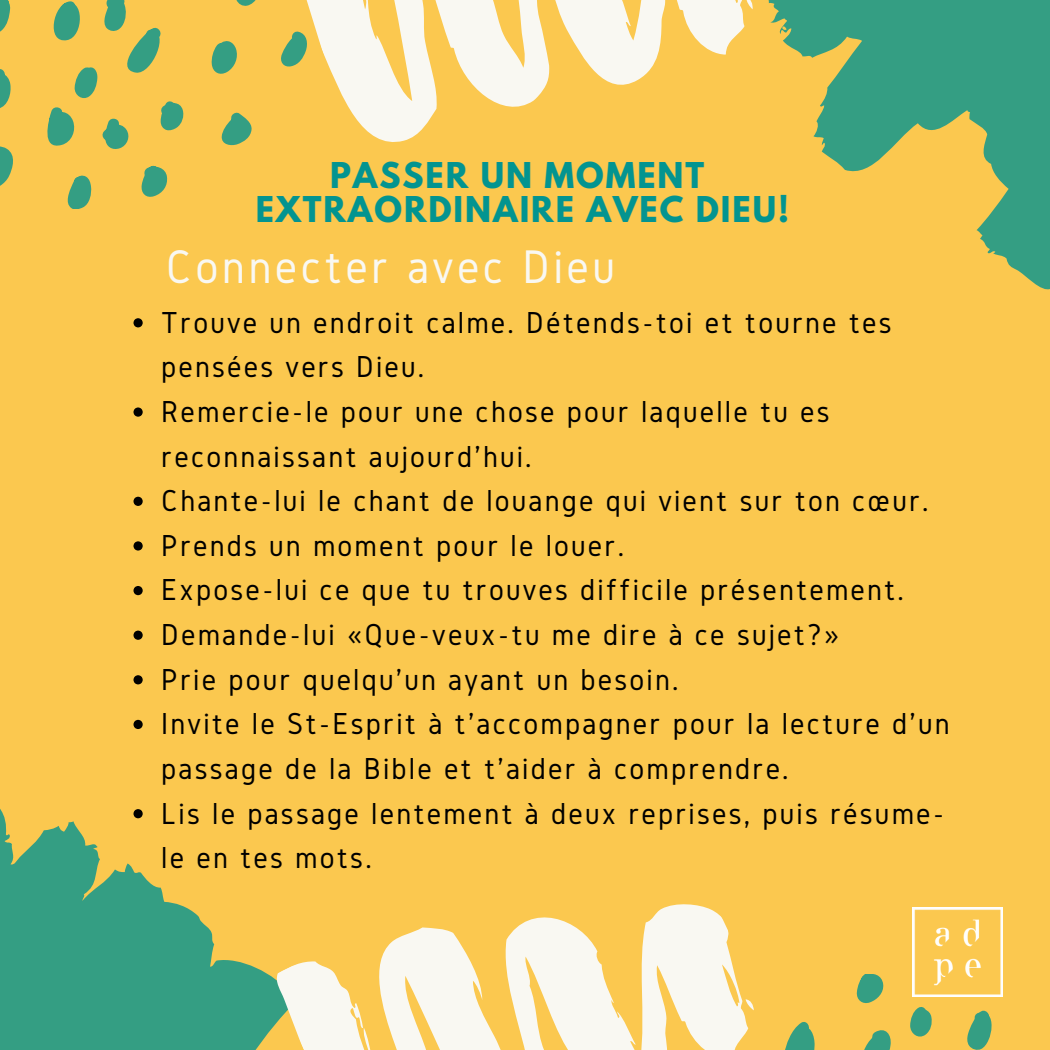
<style>
.page{position:relative;width:1050px;height:1050px;background:#fbc84f}
.page>*{position:absolute;margin:0;border:0;box-sizing:border-box;transform-origin:0 0}
.t1{font:49px "Gidole";letter-spacing:.07em;color:#f9f8f2}
.t2{font:31.5px/44.6px "Gidole";letter-spacing:.07em;color:#000}
.t3{font:700 31.5px/34.1px "League Spartan";letter-spacing:.06em;color:#039490;text-align:center}
</style>
<div class="page">
<svg style="left:211px;top:41px;width:26px;height:33px"></svg>
<svg style="left:236px;top:0;width:20px;height:6px"></svg>
<svg style="left:0;top:69px;width:11px;height:39px"></svg>
<svg style="left:0;top:0;width:11px;height:32px"></svg>
<svg style="left:47px;top:0;width:137px;height:149px"></svg>
<svg style="left:0;top:146px;width:13px;height:40px"></svg>
<svg style="left:67px;top:175px;width:25px;height:34px"></svg>
<svg style="left:141px;top:165px;width:27px;height:32px"></svg>
<svg style="left:221px;top:112px;width:31px;height:34px"></svg>
<svg style="left:281px;top:31px;width:26px;height:36px"></svg>
<svg style="left:307px;top:0;width:380px;height:142px"></svg>
<svg style="left:687px;top:0;width:363px;height:290px"></svg>
<svg style="left:134px;top:318px;width:9px;height:9px"></svg>
<svg style="left:134px;top:407px;width:9px;height:10px"></svg>
<svg style="left:134px;top:497px;width:9px;height:9px"></svg>
<svg style="left:134px;top:541px;width:9px;height:10px"></svg>
<svg style="left:134px;top:586px;width:9px;height:9px"></svg>
<svg style="left:134px;top:631px;width:9px;height:9px"></svg>
<svg style="left:134px;top:675px;width:9px;height:9px"></svg>
<svg style="left:134px;top:720px;width:9px;height:9px"></svg>
<svg style="left:785px;top:1022px;width:30px;height:28px"></svg>
<svg style="left:864px;top:1030px;width:27px;height:20px"></svg>
<svg style="left:967px;top:1010px;width:25px;height:40px"></svg>
<svg style="left:910px;top:1007px;width:22px;height:30px"></svg>
<svg style="left:856px;top:975px;width:28px;height:28px"></svg>
<svg style="left:0;top:809px;width:269px;height:241px;fill:#349e83"></svg>
<svg style="left:269px;top:904px;width:485px;height:146px;fill:#f9f8f2"></svg>
<img style="left:913px;top:908px;width:89px;height:89px">
<p class="t3" style="left:256px;top:162px;width:535px">PASSER UN MOMENT<br>EXTRAORDINAIRE AVEC DIEU!</p>
<h1 class="t1" style="left:166px;top:239px;width:450px">Connecter avec Dieu</h1>
<p class="t2" style="left:161px;top:299px;width:790px">Trouve un endroit calme. Détends-toi et tourne tes pensées vers Dieu.<br>Remercie-le pour une chose pour laquelle tu es reconnaissant aujourd'hui.<br>Chante-lui le chant de louange qui vient sur ton cœur.<br>Prends un moment pour le louer.<br>Expose-lui ce que tu trouves difficile présentement.<br>Demande-lui «Que-veux-tu me dire à ce sujet?»<br>Prie pour quelqu'un ayant un besoin.<br>Invite le St-Esprit à t'accompagner pour la lecture d'un passage de la Bible et t'aider à comprendre.<br>Lis le passage lentement à deux reprises, puis résume&shy;le en tes mots.</p>
</div>
